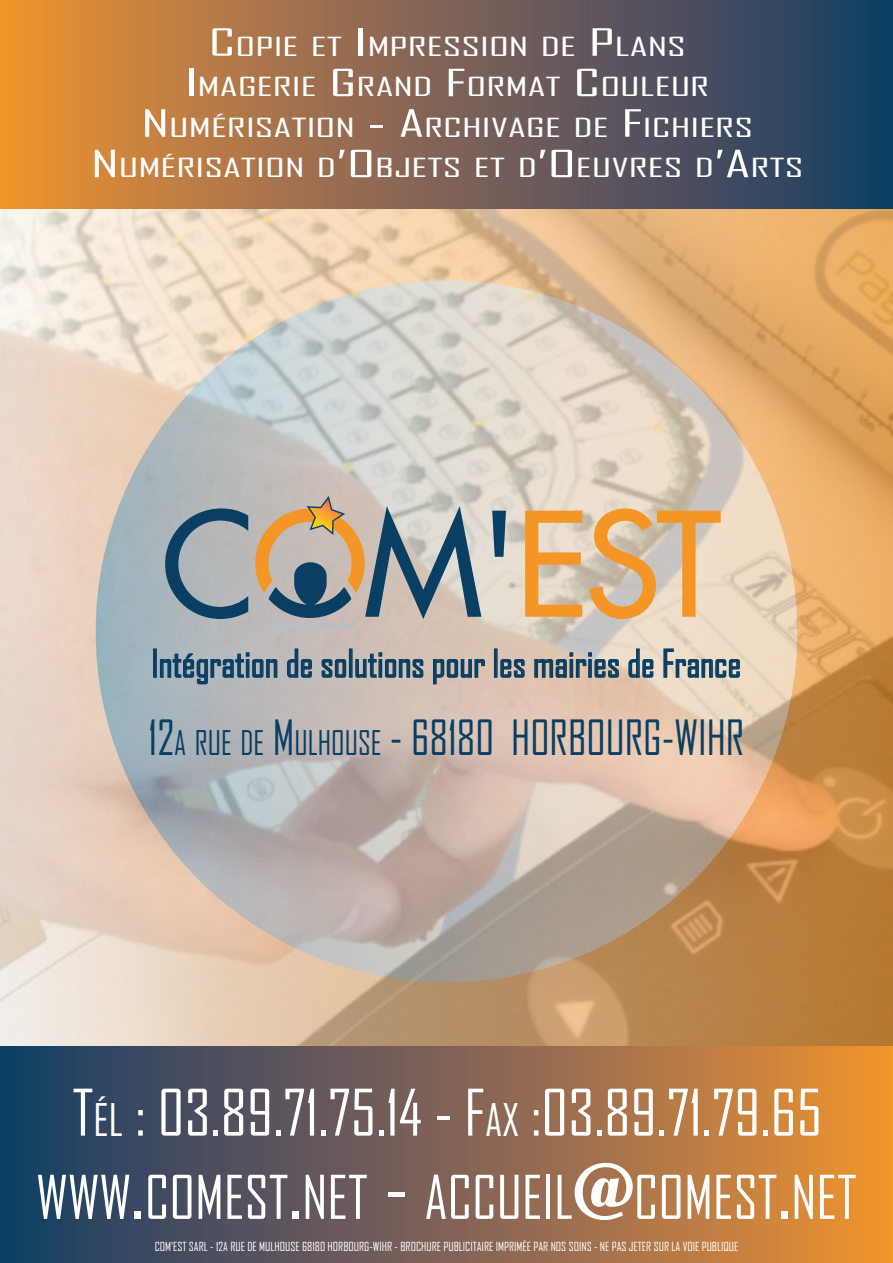
<style>
.page{position:relative;width:893px;height:1263px;background:#fff}
.page>*{position:absolute;margin:0;border:0;box-sizing:border-box;transform-origin:0 0}
.t1{font:61.5px "Agency FB";color:#fff}
.t2{font:57.75px "Agency FB";color:#fff}
.t3{font:46.5px "Agency FB";color:#093f63;scale:.93 1}
.t4{font:36.6px "Agency FB";color:#093f63}
.t5{font:25.2px "Agency FB";color:#fff;scale:1.77 1}
.t6{font:12px "Agency FB";color:#fff}
.s1{font-size:36px}
.s2{color:#f39626}
.s3{font-size:32.55px}
.s4{font-size:43.05px}
.s5{font-size:82.5px}
.s6{font-family:"Britannic";font-weight:700;font-size:82.5px}
</style>
<div class="page">
<img style="left:0;top:208px;width:893px;height:838px">
<div style="left:153px;top:648px;width:4px;height:30px;border:1px solid #093f63"></div>
<svg style="left:159px;top:652px;width:119px;height:33px;background:#8295a1"></svg>
<svg style="left:286px;top:648px;width:27px;height:31px"></svg>
<svg style="left:321px;top:658px;width:26px;height:20px"></svg>
<div style="left:349px;top:648px;width:4px;height:30px;border:1px solid #093f63"></div>
<svg style="left:355px;top:652px;width:69px;height:27px;background:#8c9499"></svg>
<svg style="left:432px;top:658px;width:54px;height:27px"></svg>
<div style="left:494px;top:648px;width:4px;height:30px;border:1px solid #093f63"></div>
<svg style="left:500px;top:658px;width:25px;height:20px"></svg>
<svg style="left:534px;top:652px;width:86px;height:27px;background:#979998"></svg>
<svg style="left:628px;top:648px;width:26px;height:31px"></svg>
<svg style="left:663px;top:648px;width:78px;height:31px;background:#acaea9"></svg>
<div style="left:263px;top:623px;width:94px;height:6px;background:#bcbdc0;border-radius:50%"></div>
<svg style="left:165px;top:508px;width:83px;height:111px;background:#82949f"></svg>
<svg style="left:492px;top:511px;width:14px;height:46px"></svg>
<svg style="left:525px;top:511px;width:57px;height:106px;background:#e7b576"></svg>
<svg style="left:589px;top:508px;width:132px;height:111px;background:#e1ba8b"></svg>
<svg style="left:255px;top:496px;width:226px;height:123px;background:#a19f97"></svg>
<div style="left:0;top:1046px;width:893px;height:217px;background:linear-gradient(to right,#153a6b,#ee9037)"></div>
<div style="left:0;top:0;width:893px;height:208px;background:linear-gradient(to right,#ed8f37,#143a6b)"></div>
<p class="t5" style="left:208px;top:31px;width:271px"><span class="s1">C</span>OPIE ET <span class="s1">I</span>MPRESSION DE <span class="s1">P</span>LANS</p>
<p class="t5" style="left:185px;top:71px;width:298px"><span class="s1">I</span>MAGERIE <span class="s1">G</span>RAND <span class="s1">F</span>ORMAT <span class="s1">C</span> OULEUR</p>
<p class="t5" style="left:141px;top:112px;width:347px"><span class="s1">N</span>UMÉRISATION <span class="s1">- A</span>RCHIVAGE DE <span class="s1">F</span>ICHIERS</p>
<p class="t5" style="left:91px;top:152px;width:404px"><span class="s1">N</span> UMÉRISATION D<span class="s1">’O</span> BJETS ET D<span class="s1">’O</span> EUVRES D<span class="s1">’A</span>RTS</p>
<h3 class="t4" style="left:151px;top:641px;width:591px">Intégration de <span class="s2">solutions</span> pour les <span class="s2">mairies</span> de France</h3>
<p class="t3" style="left:149px;top:709px;width:620px">12<span class="s3">A RUE DE</span> M<span class="s3">ULHOUSE</span> - 68180 HORBOURG-WIHR</p>
<p class="t1" style="left:72px;top:1075px;width:751px">T<span class="s4">ÉL</span> : 03.89.71.75.14 - F<span class="s4">AX</span> :03.89.71.79.65</p>
<p class="t2" style="left:36px;top:1162px;width:822px">WWW<span class="s5">.</span>COMEST<span class="s5">.</span>NET <span class="s5">-</span> ACCUEIL<span class="s6">@</span>COMEST<span class="s5">.</span>NET</p>
<p class="t6" style="left:155px;top:1239px;width:40px">COM’EST SARL</p>
<p class="t6" style="left:210px;top:1239px;width:61px">- 12A RUE DE MULHOUSE</p>
<p class="t6" style="left:302px;top:1239px;width:110px">68180 HORBOURG-WIHR - BROCHURE</p>
<p class="t6" style="left:443px;top:1239px;width:191px">PUBLICITAIRE IMPRIMÉE PAR NOS SOINS - NE PAS JETER</p>
<p class="t6" style="left:654px;top:1239px;width:81px">SUR LA VOIEPUBLIQUE</p>
</div>
